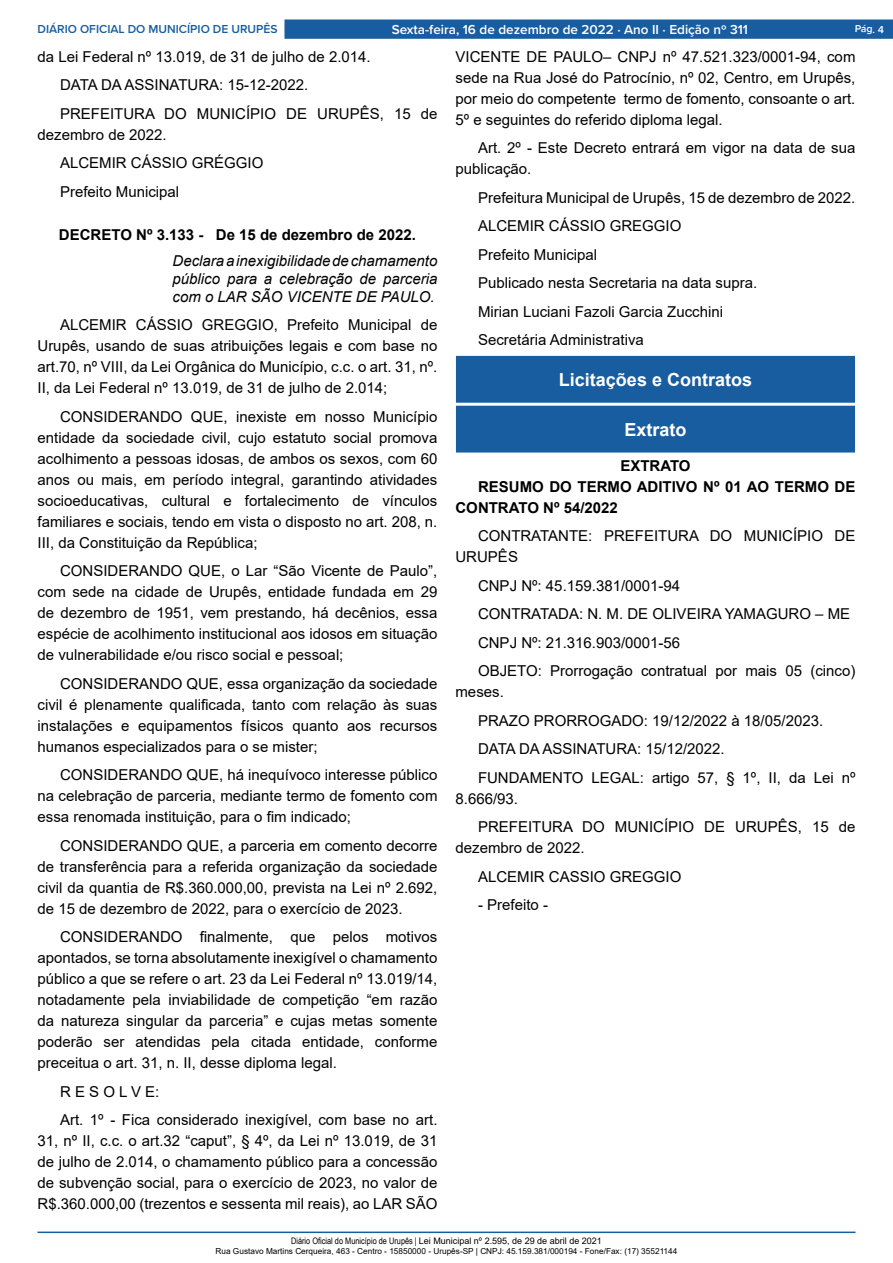
<style>
.page{position:relative;width:893px;height:1263px;background:#fff}
.page>*{position:absolute;margin:0;border:0;box-sizing:border-box;transform-origin:0 0}
.t1{font:700 18px "Arial";color:#fff}
._2_-_Corpo{font:15px/21px "Arial";color:#000;text-align:justify}
._3_-_Ementa{font:italic 15px/18px "Arial";color:#000;text-align:justify}
._6_-_Corpo_Negrito{font:700 15px/21px "Arial";color:#000}
._1_-_Cabeçalho{font:700 15px "Arial";color:#000}
.t2{font:600 13.5px "Proxima Nova";color:#fff}
.t3{font:600 12px "Proxima Nova";color:#185da0}
.t4{font:600 10.5px "Proxima Nova";color:#fff}
.t5{font:9px "Arial";color:#000}
.t6{font:8.25px "Arial";color:#000}
.s1{font-family:"Arial Narrow"}
</style>
<div class="page">
<hr style="left:38px;top:1231px;width:817px;height:2px;background:#185da0">
<div style="left:284px;top:19px;width:609px;height:20px;background:#185da0;border:1px solid #185da0"></div>
<div style="left:456px;top:356px;width:398px;height:46px;background:#185da0"></div>
<div style="left:456px;top:356px;width:399px;height:47px;border:1px solid #185da0"></div>
<div style="left:456px;top:406px;width:398px;height:46px;background:#185da0"></div>
<p class="t3" style="left:38px;top:20px;width:242px">DIÁRIO OFICIAL DO MUNICÍPIO DE URUPÊS</p>
<p class="t2" style="left:392px;top:19px;width:358px">Sexta-feira, 16 de dezembro de 2022 ⋅ Ano II ⋅ Edição nº 311</p>
<p class="t4" style="left:855px;top:21px;width:31px;rotate:2deg">Pág. 4</p>
<p class="_2_-_Corpo" style="left:38px;top:46px;width:335px">da Lei Federal nº 13.019, de 31 de julho de 2.014.</p>
<p class="_2_-_Corpo" style="left:60px;top:74px;width:250px">DATA DA ASSINATURA: 15-12-2022.</p>
<p class="_2_-_Corpo" style="left:38px;top:103px;width:401px;text-indent:22px">PREFEITURA DO MUNICÍPIO DE URUPÊS, 15 de dezembro de 2022.</p>
<p class="_2_-_Corpo" style="left:60px;top:152px;width:205px">ALCEMIR CÁSSIO GRÉGGIO</p>
<p class="_2_-_Corpo" style="left:60px;top:181px;width:121px">Prefeito Municipal</p>
<p class="_1_-_Cabeçalho" style="left:59px;top:224px;width:359px">DECRETO Nº 3.133 - De 15 de dezembro de 2022.</p>
<p class="_3_-_Ementa" style="left:172px;top:252px;width:266px">Declara a inexigibilidade de chamamento público para a celebração de parceria com o LAR SÃO VICENTE DE PAULO.</p>
<p class="_2_-_Corpo" style="left:38px;top:314px;width:401px;text-indent:22px">ALCEMIR CÁSSIO GREGGIO, Prefeito Municipal de Urupês, usando de suas atribuições legais e com base no art.70, nº VIII, da Lei Orgânica do Município, c.c. o art. 31, nº.<br>II, da Lei Federal nº 13.019, de 31 de julho de 2.014;</p>
<p class="_2_-_Corpo" style="left:38px;top:406px;width:401px;text-indent:22px">CONSIDERANDO QUE, inexiste em nosso Município entidade da sociedade civil, cujo estatuto social promova acolhimento a pessoas idosas, de ambos os sexos, com 60 anos ou mais, em período integral, garantindo atividades socioeducativas, cultural e fortalecimento de vínculos familiares e sociais, tendo em vista o disposto no art. 208, n.<br>III, da Constituição da República;</p>
<p class="_2_-_Corpo" style="left:38px;top:560px;width:401px;text-indent:22px">CONSIDERANDO QUE, o Lar “São Vicente de Paulo”, com sede na cidade de Urupês, entidade fundada em 29 de dezembro de 1951, vem prestando, há decênios, essa espécie de acolhimento institucional aos idosos em situação de vulnerabilidade e/ou risco social e pessoal;</p>
<p class="_2_-_Corpo" style="left:38px;top:673px;width:401px;text-indent:22px">CONSIDERANDO QUE, essa organização da sociedade civil é plenamente qualificada, tanto com relação às suas instalações e equipamentos físicos quanto aos recursos humanos especializados para o se mister;</p>
<p class="_2_-_Corpo" style="left:38px;top:764px;width:401px;text-indent:22px">CONSIDERANDO QUE, há inequívoco interesse público na celebração de parceria, mediante termo de fomento com essa renomada instituição, para o fim indicado;</p>
<p class="_2_-_Corpo" style="left:38px;top:835px;width:401px;text-indent:22px">CONSIDERANDO QUE, a parceria em comento decorre de transferência para a referida organização da sociedade civil da quantia de R$.360.000,00, prevista na Lei nº 2.692, de 15 de dezembro de 2022, para o exercício de 2023.</p>
<p class="_2_-_Corpo" style="left:38px;top:926px;width:401px;text-indent:22px">CONSIDERANDO finalmente, que pelos motivos apontados, se torna absolutamente inexigível o chamamento público a que se refere o art. 23 da Lei Federal nº 13.019/14, notadamente pela inviabilidade de competição “em razão da natureza singular da parceria” e cujas metas somente poderão ser atendidas pela citada entidade, conforme preceitua o art. 31, n. II, desse diploma legal.</p>
<p class="_2_-_Corpo" style="left:60px;top:1081px;width:101px">R E S O L V E:</p>
<p class="_2_-_Corpo" style="left:38px;top:1109px;width:401px;text-indent:22px">Art. 1º - Fica considerado inexigível, com base no art.<br>31, nº II, c.c. o art.32 “caput”, § 4º, da Lei nº 13.019, de 31 de julho de 2.014, o chamamento público para a concessão de subvenção social, para o exercício de 2023, no valor de R$.360.000,00 (trezentos e sessenta mil reais), ao LAR SÃO</p>
<p class="_2_-_Corpo" style="left:455px;top:46px;width:401px">VICENTE DE PAULO– CNPJ nº 47.521.323/0001-94, com sede na Rua José do Patrocínio, nº 02, Centro, em Urupês, por meio do competente termo de fomento, consoante o art.<br>5º e seguintes do referido diploma legal.</p>
<p class="_2_-_Corpo" style="left:455px;top:137px;width:401px;text-indent:22px">Art. 2º - Este Decreto entrará em vigor na data de sua publicação.</p>
<p class="_2_-_Corpo" style="left:478px;top:187px;width:379px">Prefeitura Municipal de Urupês, 15 de dezembro de 2022.</p>
<p class="_2_-_Corpo" style="left:478px;top:215px;width:205px">ALCEMIR CÁSSIO GREGGIO</p>
<p class="_2_-_Corpo" style="left:478px;top:244px;width:121px">Prefeito Municipal</p>
<p class="_2_-_Corpo" style="left:478px;top:272px;width:281px">Publicado nesta Secretaria na data supra.</p>
<p class="_2_-_Corpo" style="left:478px;top:301px;width:247px">Mirian Luciani Fazoli Garcia Zucchini</p>
<p class="_2_-_Corpo" style="left:478px;top:329px;width:167px">Secretária Administrativa</p>
<p class="t1" style="left:559px;top:367px;width:195px">Licitações e Contratos</p>
<p class="t1" style="left:624px;top:417px;width:64px">Extrato</p>
<p class="_1_-_Cabeçalho" style="left:620px;top:455px;width:72px">EXTRATO</p>
<p class="_6_-_Corpo_Negrito" style="left:455px;top:476px;width:401px;text-indent:22px">RESUMO DO TERMO ADITIVO Nº 01 AO TERMO DE<br>CONTRATO Nº 54/2022</p>
<p class="_2_-_Corpo" style="left:455px;top:525px;width:401px;text-indent:22px">CONTRATANTE: PREFEITURA DO MUNICÍPIO DE<br>URUPÊS</p>
<p class="_2_-_Corpo" style="left:478px;top:575px;width:204px">CNPJ Nº: 45.159.381/0001-94</p>
<p class="_2_-_Corpo" style="left:478px;top:603px;width:374px">CONTRATADA: N. M. DE OLIVEIRA YAMAGURO – ME</p>
<p class="_2_-_Corpo" style="left:478px;top:632px;width:204px">CNPJ Nº: 21.316.903/0001-56</p>
<p class="_2_-_Corpo" style="left:455px;top:660px;width:401px;text-indent:22px">OBJETO: Prorrogação contratual por mais 05 (cinco) meses.</p>
<p class="_2_-_Corpo" style="left:478px;top:710px;width:347px">PRAZO PRORROGADO: 19/12/2022 à 18/05/2023.</p>
<p class="_2_-_Corpo" style="left:478px;top:738px;width:248px">DATA DA ASSINATURA: 15/12/2022.</p>
<p class="_2_-_Corpo" style="left:455px;top:767px;width:401px;text-indent:22px">FUNDAMENTO LEGAL: artigo 57, § 1º, II, da Lei nº<br>8.666/93.</p>
<p class="_2_-_Corpo" style="left:455px;top:816px;width:401px;text-indent:22px">PREFEITURA DO MUNICÍPIO DE URUPÊS, 15 de dezembro de 2022.</p>
<p class="_2_-_Corpo" style="left:478px;top:866px;width:205px">ALCEMIR CASSIO GREGGIO</p>
<p class="_2_-_Corpo" style="left:478px;top:894px;width:72px">- Prefeito -</p>
<p class="t5" style="left:291px;top:1235px;width:312px"><span class="s1">Diário Oficial do Município de Urupês |</span> Lei Municipal nº 2.595, de 29 de abril de 2021</p>
<p class="t6" style="left:216px;top:1245px;width:463px">Rua Gustavo Martins Cerqueira, 463 - Centro - 15850000 - Urupês-SP | CNPJ: 45.159.381/000194 - Fone/Fax: (17) 35521144</p>
</div>
